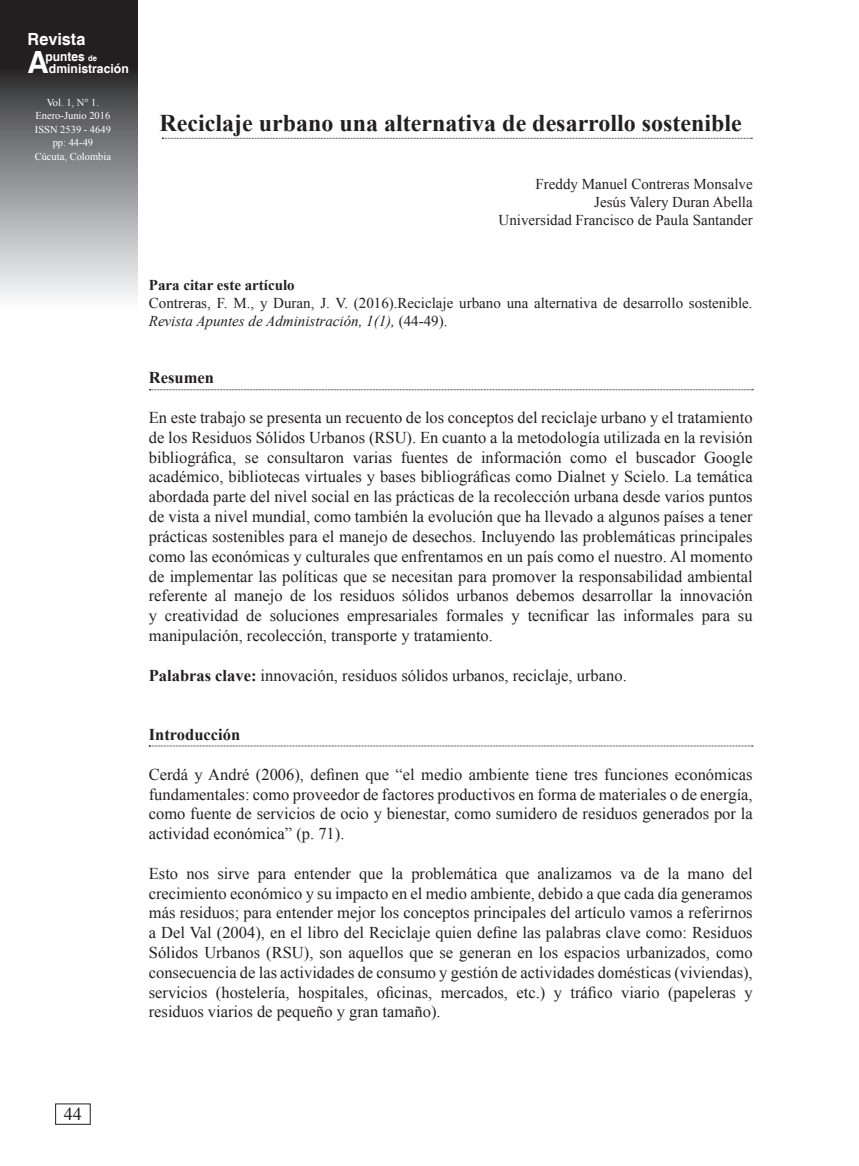
<style>
.page{position:relative;width:859px;height:1166px;background:#fff}
.page>*{position:absolute;margin:0;border:0;box-sizing:border-box;transform-origin:0 0}
.t1{font:700 30.6px "Helvetica";color:#fff}
.t2{font:700 24px "Times New Roman";color:#231f20}
.t3{font:18px "Times New Roman";color:#231f20}
.t4{font:700 16.8px "Helvetica";color:#fff}
.t5{font:16.5px/19.8px "Times New Roman";color:#231f20;text-align:justify}
.t6{font:700 16.5px "Times New Roman";color:#231f20}
.t7{font:15px/18px "Times New Roman";color:#231f20;text-align:right}
.t8{font:700 15px "Times New Roman";color:#231f20}
.t9{font:700 12.75px "Helvetica";color:#fff;scale:.94 1}
.t10{font:700 12.6px "Helvetica";color:#fff}
.t11{font:10.5px/13.5px "Times New Roman";color:#fff;text-align:center}
.s1{font-size:8.1px}
.s2{font-style:italic}
.s3{font-weight:700}
</style>
<div class="page">
<svg style="left:0;top:0;width:137px;height:298px;background:#79797b"></svg>
<svg style="left:162px;top:137px;width:590px;height:2px"></svg>
<svg style="left:149px;top:389px;width:604px;height:1px"></svg>
<svg style="left:149px;top:745px;width:604px;height:1px"></svg>
<p class="t4" style="left:28px;top:29px;width:59px">Revista</p>
<h1 class="t1" style="left:28px;top:43px;width:23px">A</h1>
<p class="t9" style="left:46px;top:49px;width:56px">puntes <span class="s1">de</span></p>
<p class="t10" style="left:49px;top:60px;width:81px">dministración</p>
<p class="t11" style="left:35px;top:95px;width:78px">Vol. 1, N° 1.<br>Enero-Junio 2016<br>ISSN 2539 - 4649 pp: 44-49<br>Cúcuta, Colombia</p>
<h2 class="t2" style="left:160px;top:106px;width:584px">Reciclaje urbano una alternativa de desarrollo sostenible</h2>
<p class="t7" style="left:499px;top:174px;width:256px">Freddy Manuel Contreras Monsalve<br>Jesús Valery Duran Abella<br>Universidad Francisco de Paula Santander</p>
<p class="t8" style="left:149px;top:275px;width:147px">Para citar este artículo</p>
<p class="t7" style="left:149px;top:294px;width:605px;text-align:left">Contreras, F. M., y Duran, J. V. (2016).Reciclaje urbano una alternativa de desarrollo sostenible.<br><span class="s2">Revista Apuntes de Administración, 1(1),</span> (44-49).</p>
<p class="t6" style="left:149px;top:366px;width:67px">Resumen</p>
<p class="t5" style="left:149px;top:407px;width:605px">En este trabajo se presenta un recuento de los conceptos del reciclaje urbano y el tratamiento de los Residuos Sólidos Urbanos (RSU). En cuanto a la metodología utilizada en la revisión bibliográfica, se consultaron varias fuentes de información como el buscador Google académico, bibliotecas virtuales y bases bibliográficas como Dialnet y Scielo. La temática abordada parte del nivel social en las prácticas de la recolección urbana desde varios puntos de vista a nivel mundial, como también la evolución que ha llevado a algunos países a tener prácticas sostenibles para el manejo de desechos. Incluyendo las problemáticas principales como las económicas y culturales que enfrentamos en un país como el nuestro. Al momento de implementar las políticas que se necesitan para promover la responsabilidad ambiental referente al manejo de los residuos sólidos urbanos debemos desarrollar la innovación y creatividad de soluciones empresariales formales y tecnificar las informales para su manipulación, recolección, transporte y tratamiento.</p>
<p class="t5" style="left:149px;top:664px;width:479px"><span class="s3">Palabras clave:</span> innovación, residuos sólidos urbanos, reciclaje, urbano.</p>
<p class="t6" style="left:149px;top:723px;width:93px">Introducción</p>
<p class="t5" style="left:149px;top:763px;width:605px">Cerdá y André (2006), definen que “el medio ambiente tiene tres funciones económicas fundamentales: como proveedor de factores productivos en forma de materiales o de energía, como fuente de servicios de ocio y bienestar, como sumidero de residuos generados por la actividad económica” (p. 71).</p>
<p class="t5" style="left:149px;top:862px;width:605px">Esto nos sirve para entender que la problemática que analizamos va de la mano del crecimiento económico y su impacto en el medio ambiente, debido a que cada día generamos más residuos; para entender mejor los conceptos principales del artículo vamos a referirnos a Del Val (2004), en el libro del Reciclaje quien define las palabras clave como: Residuos Sólidos Urbanos (RSU), son aquellos que se generan en los espacios urbanizados, como consecuencia de las actividades de consumo y gestión de actividades domésticas (viviendas), servicios (hostelería, hospitales, oficinas, mercados, etc.) y tráfico viario (papeleras y residuos viarios de pequeño y gran tamaño).</p>
<p class="t3" style="left:64px;top:1101px;width:19px">44</p>
</div>
